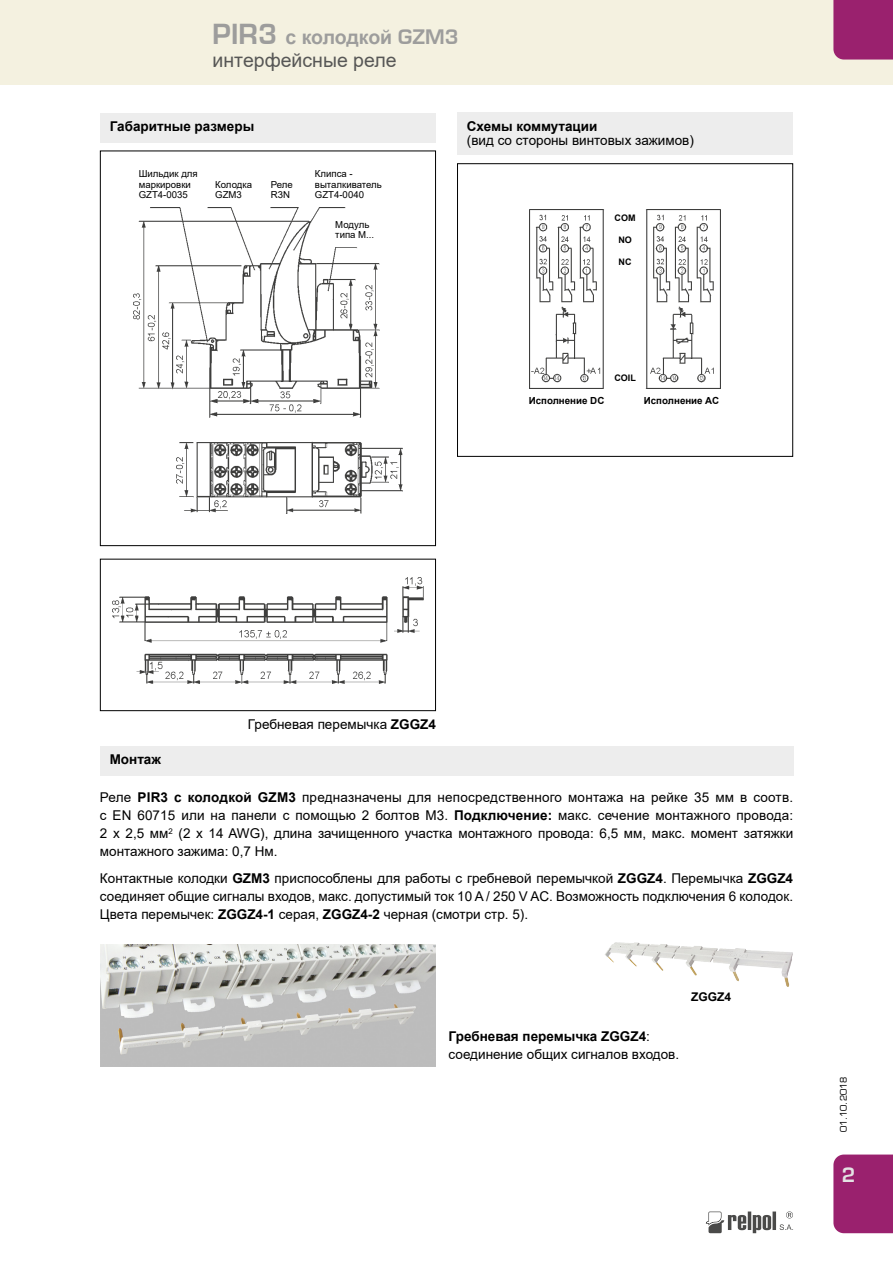
<style>
.page{position:relative;width:893px;height:1263px;background:#fff}
.page>*{position:absolute;margin:0;border:0;box-sizing:border-box;transform-origin:0 0}
.t1{font:19.5px/22.5px "Arial";color:#575756}
.t2{font:700 19.5px "Euromode";color:#e3e3e3}
.t3{font:13.5px/18px "Arial";color:#000;text-align:justify}
.t4{font:700 13.5px "Arial";color:#000}
.t5{font:700 12px "Arial";color:#000}
.t6{font:700 9.75px "Arial";color:#000}
.t7{font:9.6px/10.5px "Arial";color:#000}
.t8{font:700 9px "Arial";color:#000}
.t9{font:9px "Euromode";color:#000}
.s1{font-family:"Euromode";font-weight:700;font-size:27px;color:#9d9d9c}
.s2{font-weight:700;color:#9d9d9c}
.s3{font-family:"Euromode";font-weight:700;color:#9d9d9c}
.s4{font-weight:700}
</style>
<div class="page">
<svg style="left:706px;top:1211px;width:87px;height:22px"></svg>
<div style="left:0;top:0;width:893px;height:85px;background:#f4f1e0"></div>
<div style="left:833px;top:1154px;width:60px;height:79px;background:#9a216e"></div>
<div style="left:833px;top:0;width:60px;height:60px;background:#9a216e"></div>
<div style="left:100px;top:151px;width:336px;height:395px;border:1px solid #000"></div>
<div style="left:100px;top:559px;width:336px;height:152px;border:1px solid #000"></div>
<img style="left:112px;top:578px;width:312px;height:106px">
<img style="left:133px;top:207px;width:269px;height:306px">
<div style="left:100px;top:113px;width:336px;height:29px;background:#ededed"></div>
<div style="left:457px;top:163px;width:336px;height:294px;border:1px solid #000"></div>
<div style="left:457px;top:113px;width:336px;height:42px;background:#ededed"></div>
<img style="left:530px;top:209px;width:190px;height:180px">
<div style="left:100px;top:746px;width:693px;height:30px;background:#ededed"></div>
<img style="left:605px;top:942px;width:86px;height:29px">
<img style="left:100px;top:944px;width:336px;height:123px">
<h1 class="t1" style="left:213px;top:26px;width:247px"><span class="s1">PIR3</span> <span class="s2">с колодкой</span> <span class="s3">GZM3 </span>интерфейсные реле</h1>
<p class="t4" style="left:110px;top:117px;width:146px">Габаритные размеры</p>
<p class="t7" style="left:139px;top:169px;width:60px">Шильдик для маркировки<br>GZT4-0035</p>
<p class="t7" style="left:215px;top:179px;width:38px">Колодка<br>GZM3</p>
<p class="t7" style="left:271px;top:179px;width:23px">Реле<br>R3N</p>
<p class="t7" style="left:315px;top:169px;width:68px">Клипса - выталкиватель<br>GZT4-0040</p>
<p class="t7" style="left:335px;top:219px;width:40px">Модуль типа M...</p>
<p class="t4" style="left:467px;top:117px;width:132px">Схемы коммутации</p>
<p class="t3" style="left:467px;top:131px;width:229px">(вид со стороны винтовых зажимов)</p>
<p class="t8" style="left:615px;top:212px;width:22px">COM</p>
<p class="t8" style="left:618px;top:233px;width:15px">NO</p>
<p class="t8" style="left:619px;top:256px;width:14px">NC</p>
<p class="t8" style="left:614px;top:372px;width:23px">COIL</p>
<p class="t6" style="left:529px;top:394px;width:77px">Исполнение DC</p>
<p class="t6" style="left:644px;top:394px;width:77px">Исполнение AC</p>
<p class="t4" style="left:110px;top:750px;width:53px">Mонтаж</p>
<p class="t3" style="left:248px;top:715px;width:190px">Гребневая перемычка <span class="s4">ZGGZ4</span></p>
<p class="t3" style="left:100px;top:788px;width:695px">Реле <span class="s4">PIR3 с колодкой GZM3</span> предназначены для непосредственного монтажа на рейке 35 мм в соотв. с EN 60715 или на панели с помощью 2 болтов M3. <span class="s4">Подключение:</span> макс. сечение монтажного провода:<br>2 x 2,5 мм<sup>2</sup> (2 x 14 AWG), длина зачищенного участка монтажного провода: 6,5 мм, макс. момент затяжки монтажного зажима: 0,7 Нм.</p>
<p class="t3" style="left:100px;top:869px;width:695px">Контактные колодки <span class="s4">GZM3</span> приспособлены для работы с гребневой перемычкой <span class="s4">ZGGZ4</span>. Перемычка <span class="s4">ZGGZ4 </span>соединяет общие сигналы входов, макс. допустимый ток 10 A / 250 V AC. Возможность подключения 6 колодок.<br>Цвета перемычек: <span class="s4">ZGGZ4-1</span> серая, <span class="s4">ZGGZ4-2</span> черная (смотри стр. 5).</p>
<p class="t3" style="left:449px;top:1027px;width:232px"><span class="s4">Гребневая перемычка ZGGZ4</span>: соединение общих сигналов входов.</p>
<p class="t5" style="left:691px;top:988px;width:42px">ZGGZ4</p>
<p class="t9" style="left:838px;top:1132px;width:57px;rotate:-90deg">01.10.2018</p>
<h1 class="t2" style="left:842px;top:1163px;width:15px">2</h1>
</div>
